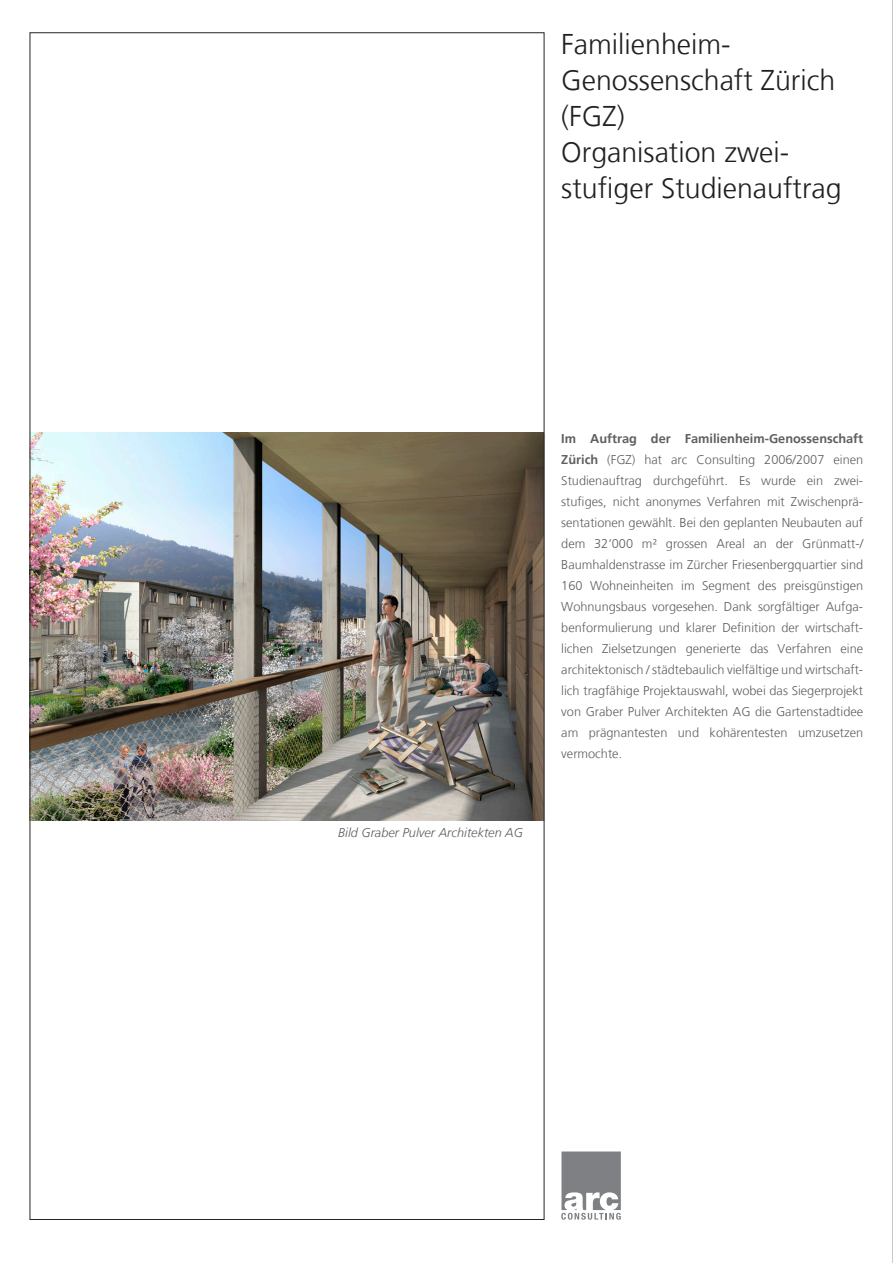
<style>
.page{position:relative;width:893px;height:1263px;background:#fff}
.page>*{position:absolute;margin:0;border:0;box-sizing:border-box;transform-origin:0 0}
.t1{font:300 28.5px/36px "Frutiger";color:#231f20}
.t2{font:300 12.75px/21px "Frutiger";color:#5f5f62;text-align:justify}
.t3{font:italic 300 12.75px "Frutiger";color:#5f5f62}
.s1{font-weight:700}
</style>
<div class="page">
<svg style="left:561px;top:1151px;width:60px;height:69px"></svg>
<img style="left:32px;top:433px;width:510px;height:388px">
<hr style="left:892px;top:0;width:1px;height:1263px;background:#939598">
<h1 class="t1" style="left:561px;top:27px;width:282px">Familienheim-<br>Genossenschaft Zürich (FGZ)<br>Organisation zwei&shy;stufiger Studienauftrag</h1>
<p class="t3" style="left:338px;top:825px;width:186px">Bild Graber Pulver Architekten AG</p>
<p class="t2" style="left:561px;top:428px;width:303px"><span class="s1">Im Auftrag der Familienheim-Genossenschaft Zürich</span> (FGZ) hat arc Consulting 2006/2007 einen Studienauftrag durchgeführt. Es wurde ein zwei&shy;stufiges, nicht anonymes Verfahren mit Zwischenprä&shy;sentationen gewählt. Bei den geplanten Neubauten auf dem 32‘000 m² grossen Areal an der Grünmatt-/ Baumhaldenstrasse im Zürcher Friesenbergquartier sind 160 Wohneinheiten im Segment des preisgünstigen Wohnungsbaus vorgesehen. Dank sorgfältiger Aufga&shy;benformulierung und klarer Definition der wirtschaft&shy;lichen Zielsetzungen generierte das Verfahren eine architektonisch / städtebaulich vielfältige und wirtschaft&shy;lich tragfähige Projektauswahl, wobei das Siegerprojekt von Graber Pulver Architekten AG die Gartenstadtidee am prägnantesten und kohärentesten umzusetzen vermochte.</p>
</div>
